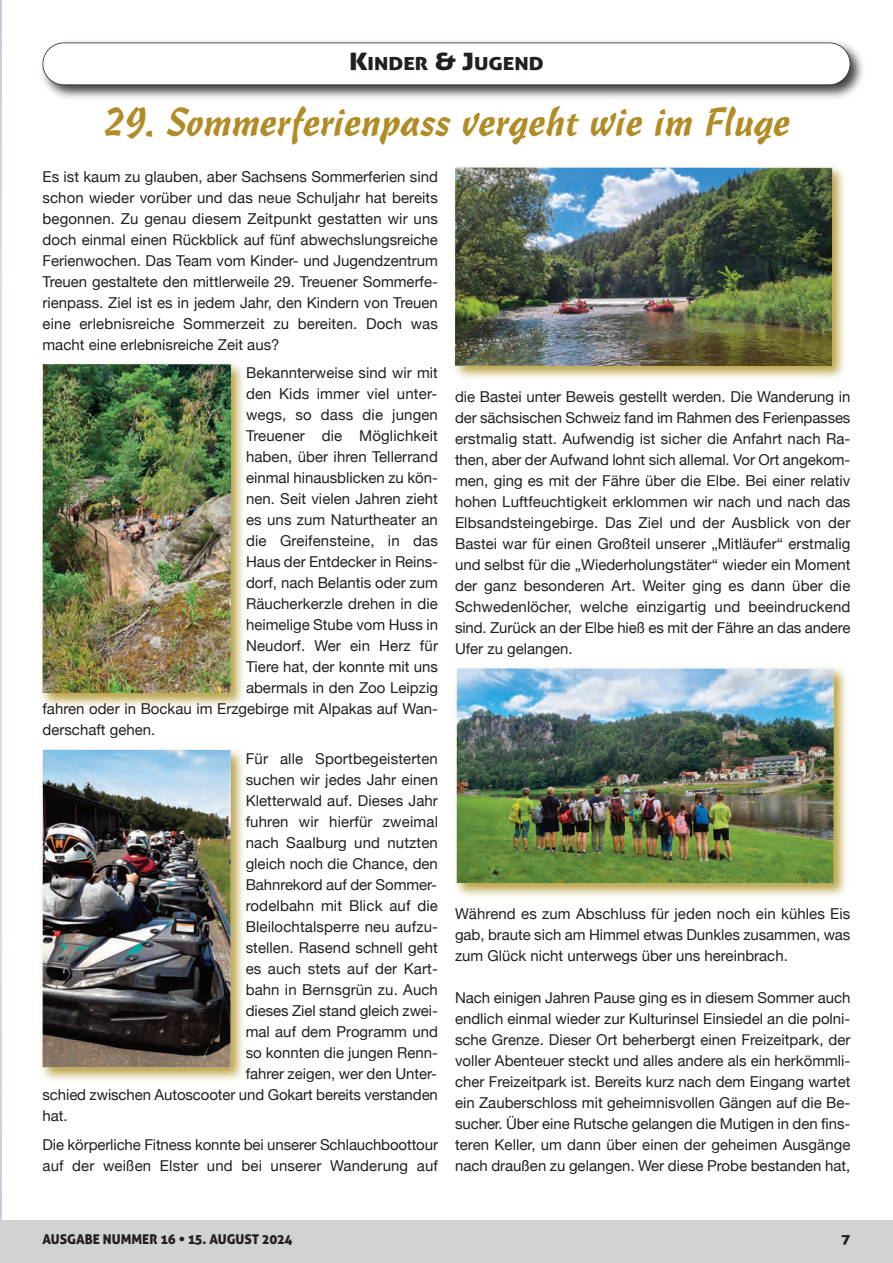
<style>
.page{position:relative;width:893px;height:1263px;background:#fff}
.page>*{position:absolute;margin:0;border:0;box-sizing:border-box;transform-origin:0 0}
.t1{font:39px "Cascade Script LT Std";color:#b18b26}
.t2{font:18px "Aller Display";color:#231f20;scale:1.21 1}
.t3{font:15px/21px "Helvetica Neue";color:#231f20;text-align:justify}
.t4{font:13.5px "Aller Display";color:#231f20}
.t5{font:13.5px "Aller Display";color:#231f20;scale:1.21 1}
.s1{font-size:24px}
</style>
<div class="page">
<img style="left:0;top:0;width:1px;height:1220px">
<div style="left:0;top:1220px;width:893px;height:43px;background:#d1d2d4"></div>
<img style="left:41px;top:41px;width:822px;height:58px">
<div style="left:43px;top:43px;width:807px;height:42px;background:#fff;border-radius:21px"></div>
<div style="left:43px;top:43px;width:807px;height:42px;border:2px solid #231f20;border-radius:21px"></div>
<img style="left:41px;top:363px;width:203px;height:344px">
<img style="left:43px;top:364px;width:188px;height:329px">
<img style="left:41px;top:749px;width:203px;height:332px">
<img style="left:43px;top:750px;width:188px;height:317px">
<img style="left:455px;top:667px;width:392px;height:230px">
<img style="left:457px;top:668px;width:377px;height:215px">
<img style="left:454px;top:166px;width:391px;height:213px">
<img style="left:455px;top:168px;width:377px;height:198px">
<p class="t2" style="left:349px;top:53px;width:162px"><span class="s1">K</span>INDER <span class="s1">&amp; J</span>UGEND</p>
<p class="t1" style="left:102px;top:100px;width:690px">29. Sommerferienpass vergeht wie im Fluge</p>
<p class="t3" style="left:43px;top:166px;width:397px">Es ist kaum zu glauben, aber Sachsens Sommerferien sind schon wieder vorüber und das neue Schuljahr hat bereits begonnen. Zu genau diesem Zeitpunkt gestatten wir uns doch einmal einen Rückblick auf fünf abwechslungsreiche Ferienwochen. Das Team vom Kinder- und Jugendzentrum Treuen gestaltete den mittlerweile 29. Treuener Sommerfe&shy;rienpass. Ziel ist es in jedem Jahr, den Kindern von Treuen eine erlebnisreiche Sommerzeit zu bereiten. Doch was macht eine erlebnisreiche Zeit aus?</p>
<p class="t3" style="left:246px;top:362px;width:193px">Bekannterweise sind wir mit</p>
<p class="t3" style="left:246px;top:383px;width:193px">den Kids immer viel unter-</p>
<p class="t3" style="left:246px;top:404px;width:193px">wegs, so dass die jungen</p>
<p class="t3" style="left:246px;top:425px;width:193px">Treuener die Möglichkeit</p>
<p class="t3" style="left:246px;top:446px;width:193px">haben, über ihren Tellerrand</p>
<p class="t3" style="left:246px;top:467px;width:193px">einmal hinausblicken zu kön-</p>
<p class="t3" style="left:246px;top:488px;width:193px">nen. Seit vielen Jahren zieht</p>
<p class="t3" style="left:246px;top:509px;width:193px">es uns zum Naturtheater an</p>
<p class="t3" style="left:246px;top:530px;width:193px">die Greifensteine, in das</p>
<p class="t3" style="left:246px;top:551px;width:193px">Haus der Entdecker in Reins-</p>
<p class="t3" style="left:246px;top:572px;width:193px">dorf, nach Belantis oder zum</p>
<p class="t3" style="left:246px;top:593px;width:193px">Räucherkerzle drehen in die</p>
<p class="t3" style="left:246px;top:614px;width:193px">heimelige Stube vom Huss in</p>
<p class="t3" style="left:246px;top:635px;width:193px">Neudorf. Wer ein Herz für</p>
<p class="t3" style="left:246px;top:656px;width:193px">Tiere hat, der konnte mit uns</p>
<p class="t3" style="left:246px;top:677px;width:193px">abermals in den Zoo Leipzig</p>
<p class="t3" style="left:43px;top:698px;width:397px">fahren oder in Bockau im Erzgebirge mit Alpakas auf Wan-</p>
<p class="t3" style="left:43px;top:719px;width:114px">derschaft gehen.</p>
<p class="t3" style="left:246px;top:748px;width:194px">Für alle Sportbegeisterten</p>
<p class="t3" style="left:246px;top:769px;width:194px">suchen wir jedes Jahr einen</p>
<p class="t3" style="left:246px;top:790px;width:194px">Kletterwald auf. Dieses Jahr</p>
<p class="t3" style="left:246px;top:811px;width:194px">fuhren wir hierfür zweimal</p>
<p class="t3" style="left:246px;top:832px;width:194px">nach Saalburg und nutzten</p>
<p class="t3" style="left:246px;top:853px;width:194px">gleich noch die Chance, den</p>
<p class="t3" style="left:246px;top:874px;width:193px">Bahnrekord auf der Sommer-</p>
<p class="t3" style="left:246px;top:895px;width:194px">rodelbahn mit Blick auf die</p>
<p class="t3" style="left:246px;top:916px;width:194px">Bleilochtalsperre neu aufzu-</p>
<p class="t3" style="left:246px;top:937px;width:194px">stellen. Rasend schnell geht</p>
<p class="t3" style="left:246px;top:958px;width:194px">es auch stets auf der Kart-</p>
<p class="t3" style="left:246px;top:979px;width:194px">bahn in Bernsgrün zu. Auch</p>
<p class="t3" style="left:246px;top:1000px;width:194px">dieses Ziel stand gleich zwei-</p>
<p class="t3" style="left:246px;top:1021px;width:194px">mal auf dem Programm und</p>
<p class="t3" style="left:246px;top:1042px;width:194px">so konnten die jungen Renn-</p>
<p class="t3" style="left:246px;top:1063px;width:193px">fahrer zeigen, wer den Unter-</p>
<p class="t3" style="left:43px;top:1084px;width:397px">schied zwischen Autoscooter und Gokart bereits verstanden</p>
<p class="t3" style="left:43px;top:1105px;width:27px">hat.</p>
<p class="t3" style="left:43px;top:1133px;width:397px">Die körperliche Fitness konnte bei unserer Schlauchboottour auf der weißen Elster und bei unserer Wanderung auf</p>
<p class="t3" style="left:455px;top:386px;width:397px">die Bastei unter Beweis gestellt werden. Die Wanderung in der sächsischen Schweiz fand im Rahmen des Ferienpasses erstmalig statt. Aufwendig ist sicher die Anfahrt nach Ra&shy;then, aber der Aufwand lohnt sich allemal. Vor Ort angekom&shy;men, ging es mit der Fähre über die Elbe. Bei einer relativ hohen Luftfeuchtigkeit erklommen wir nach und nach das Elbsandsteingebirge. Das Ziel und der Ausblick von der Bastei war für einen Großteil unserer „Mitläufer“ erstmalig und selbst für die „Wiederholungstäter“ wieder ein Moment der ganz besonderen Art. Weiter ging es dann über die Schwedenlöcher, welche einzigartig und beeindruckend sind. Zurück an der Elbe hieß es mit der Fähre an das andere Ufer zu gelangen.</p>
<p class="t3" style="left:455px;top:903px;width:397px">Während es zum Abschluss für jeden noch ein kühles Eis gab, braute sich am Himmel etwas Dunkles zusammen, was zum Glück nicht unterwegs über uns hereinbrach.</p>
<p class="t3" style="left:455px;top:987px;width:397px">Nach einigen Jahren Pause ging es in diesem Sommer auch endlich einmal wieder zur Kulturinsel Einsiedel an die polni&shy;sche Grenze. Dieser Ort beherbergt einen Freizeitpark, der voller Abenteuer steckt und alles andere als ein herkömmli&shy;cher Freizeitpark ist. Bereits kurz nach dem Eingang wartet ein Zauberschloss mit geheimnisvollen Gängen auf die Be&shy;sucher. Über eine Rutsche gelangen die Mutigen in den fins&shy;teren Keller, um dann über einen der geheimen Ausgänge nach draußen zu gelangen. Wer diese Probe bestanden hat,</p>
<p class="t4" style="left:43px;top:1231px;width:252px">AUSGABE NUMMER 16 • 15. AUGUST 2024</p>
<p class="t5" style="left:841px;top:1231px;width:9px">7</p>
</div>
